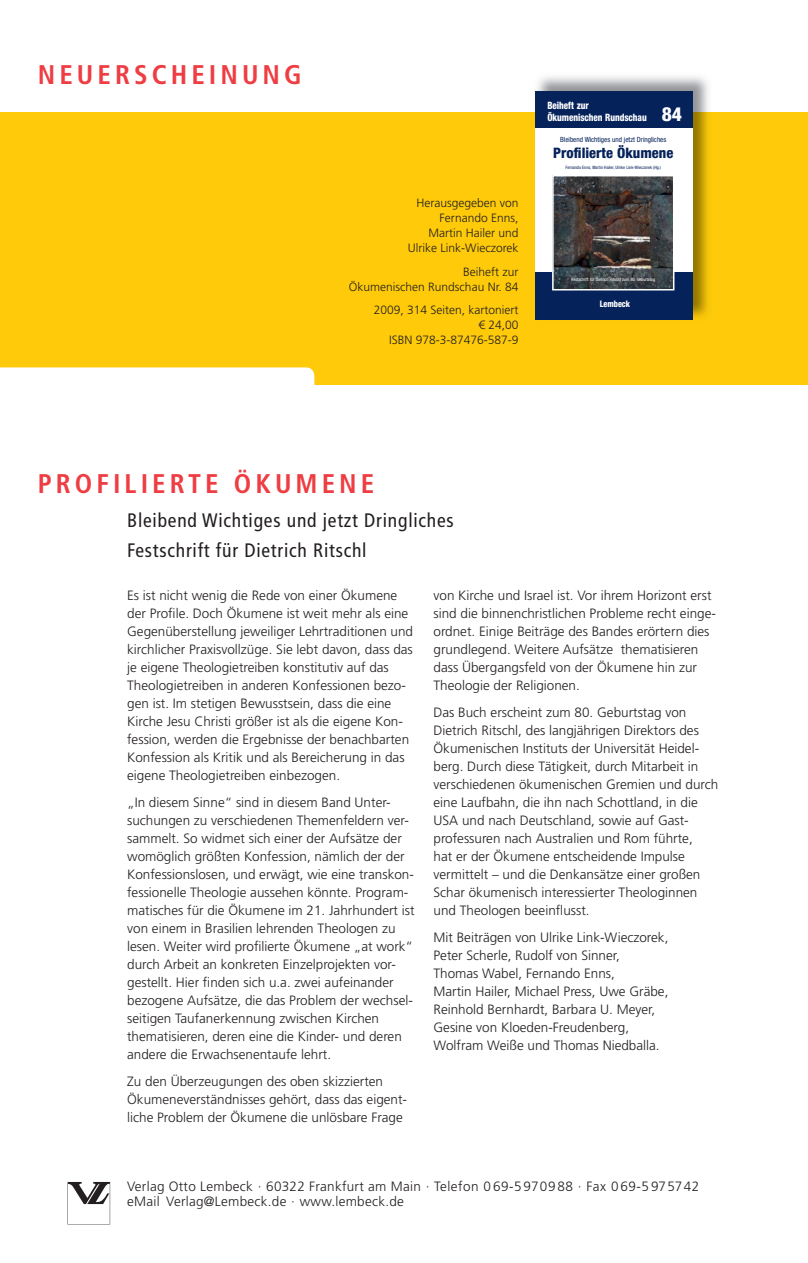
<style>
.page{position:relative;width:808px;height:1263px;background:#fff}
.page>*{position:absolute;margin:0;border:0;box-sizing:border-box;transform-origin:0 0}
.t1{font:700 condensed 27px "Frutiger LT Std";letter-spacing:.15em;color:#ee3d43}
.t2{font:condensed 19.5px/30px "Frutiger LT Std";letter-spacing:.04em;color:#231f20}
.t3{font:800 condensed 14.4px "Helvetica Neue LT Std";color:#05225a}
.t4{font:300 13.5px/18px "Frutiger LT Std";color:#231f20}
.t5{font:300 13.5px/15px "Frutiger LT Std";letter-spacing:.02em;color:#231f20}
.t6{font:300 12px/15px "Frutiger LT Std";color:#231f20;text-align:right}
.t7{font:800 condensed 10.2px/12.1px "Helvetica Neue LT Std";letter-spacing:-.005em;color:#fff;scale:.9 1}
.t8{font:800 condensed 9px "Helvetica Neue LT Std";letter-spacing:-.005em;color:#fff;scale:.9 1}
.t9{font:condensed 7.2px "Helvetica Neue LT Std";color:#05225a}
.t10{font:condensed 4.5px "Helvetica Neue LT Std";color:#05225a}
.t11{font:condensed 4.5px "Helvetica Neue LT Std";color:#fff}
.s1{font-size:19.5px}
</style>
<div class="page">
<div style="left:0;top:112px;width:807px;height:272px;background:#feca0a"></div>
<div style="left:0;top:367px;width:314px;height:17px;background:#fff"></div>
<img style="left:536px;top:76px;width:172px;height:244px">
<div style="left:535px;top:91px;width:158px;height:228px;background:#05225a"></div>
<div style="left:535px;top:128px;width:158px;height:144px;background:#fff"></div>
<img style="left:555px;top:178px;width:116px;height:109px">
<div style="left:552px;top:175px;width:122px;height:115px;border:2px solid #fff"></div>
<svg style="left:68px;top:1182px;width:42px;height:42px"></svg>
<h1 class="t1" style="left:38px;top:64px;width:265px">NEUERSCHEINUNG</h1>
<p class="t6" style="left:408px;top:197px;width:112px">Herausgegeben von<br>Fernando Enns,<br>Martin Hailer und<br>Ulrike Link-Wieczorek</p>
<p class="t6" style="left:349px;top:265px;width:171px">Beiheft zur<br>Ökumenischen Rundschau Nr. 84</p>
<p class="t6" style="left:374px;top:304px;width:146px">2009, 314 Seiten, kartoniert € 24,00<br>ISBN 978-3-87476-587-9</p>
<p class="t7" style="left:547px;top:99px;width:151px">Beiheft zur<br>Ökumenischen Rundschau <span class="s1">84</span></p>
<p class="t3" style="left:553px;top:145px;width:122px">Profilierte Ökumene</p>
<p class="t9" style="left:560px;top:137px;width:108px">Bleibend Wichtiges und jetzt Dringliches</p>
<p class="t10" style="left:565px;top:166px;width:97px">Fernando Enns, Martin Hailer, Ulrike Link-Wieczorek (Hg.)</p>
<p class="t11" style="left:571px;top:278px;width:85px">Festschrift für Dietrich Ritschl zum 80. Geburtstag</p>
<p class="t8" style="left:599px;top:298px;width:35px">Lembeck</p>
<h1 class="t1" style="left:38px;top:472px;width:338px">PROFILIERTE ÖKUMENE</h1>
<h2 class="t2" style="left:127px;top:507px;width:328px">Bleibend Wichtiges und jetzt Dringliches<br>Festschrift für Dietrich Ritschl</h2>
<p class="t4" style="left:127px;top:587px;width:287px">Es ist nicht wenig die Rede von einer Ökumene der Profile. Doch Ökumene ist weit mehr als eine Gegenüberstellung jeweiliger Lehrtraditionen und kirchlicher Praxisvollzüge. Sie lebt davon, dass das je eigene Theologietreiben konstitutiv auf das Theologietreiben in anderen Konfessionen bezo&shy;gen ist. Im stetigen Bewusstsein, dass die eine Kirche Jesu Christi größer ist als die eigene Kon&shy;fession, werden die Ergebnisse der benachbarten Konfession als Kritik und als Bereicherung in das eigene Theologietreiben einbezogen.</p>
<p class="t4" style="left:127px;top:794px;width:289px">„In diesem Sinne“ sind in diesem Band Unter&shy;suchun gen zu verschiedenen Themenfeldern ver&shy;sammelt. So widmet sich einer der Aufsätze der womöglich größten Konfession, nämlich der der Konfessionslosen, und erwägt, wie eine transkon&shy;fessionelle Theologie aussehen könnte. Program&shy;matisches für die Ökumene im 21. Jahrhundert ist von einem in Brasilien lehrenden Theologen zu lesen. Weiter wird profilierte Ökumene „at work“ durch Arbeit an konkreten Einzelprojekten vor&shy;gestellt. Hier finden sich u.a. zwei aufeinander bezogene Aufsätze, die das Problem der wechsel&shy;seitigen Taufanerkennung zwischen Kirchen thema tisieren, deren eine die Kinder- und deren andere die Erwachsenen taufe lehrt.</p>
<p class="t4" style="left:127px;top:1073px;width:281px">Zu den Überzeugungen des oben skizzierten<br>Ökumene verständnisses gehört, dass das eigent&shy;liche Problem der Ökumene die unlösbare Frage</p>
<p class="t4" style="left:433px;top:587px;width:284px">von Kirche und Israel ist. Vor ihrem Horizont erst sind die binnenchristlichen Probleme recht einge&shy;ordnet. Einige Beiträge des Bandes erörtern dies grundlegend. Weitere Aufsätze thematisieren dass Übergangsfeld von der Ökumene hin zur Theologie der Religionen.</p>
<p class="t4" style="left:433px;top:704px;width:286px">Das Buch erscheint zum 80. Geburtstag von Dietrich Ritschl, des langjährigen Direktors des Ökumenischen Instituts der Universität Heidel&shy;berg. Durch diese Tätigkeit, durch Mitarbeit in verschiedenen ökumenischen Gremien und durch eine Laufbahn, die ihn nach Schottland, in die USA und nach Deutschland, sowie auf Gast&shy;professuren nach Australien und Rom führte,<br>hat er der Ökumene entscheidende Impulse vermittelt – und die Denkansätze einer großen Schar ökumenisch interessierter Theologinnen und Theo logen beeinflusst.</p>
<p class="t4" style="left:433px;top:929px;width:236px">Mit Beiträgen von Ulrike Link-Wieczorek, Peter Scherle, Rudolf von Sinner,<br>Thomas Wabel, Fernando Enns,<br>Martin Hailer, Michael Press, Uwe Gräbe, Reinhold Bernhardt, Barbara U. Meyer, Gesine von Kloeden-Freudenberg, Wolfram Weiße und Thomas Niedballa.</p>
<p class="t5" style="left:127px;top:1180px;width:573px">Verlag Otto Lembeck · 60322 Frankfurt am Main · Telefon 0 69-5 9709 88 · Fax 0 69-5 975742 eMail Verlag@Lembeck.de · www.lembeck.de</p>
</div>
